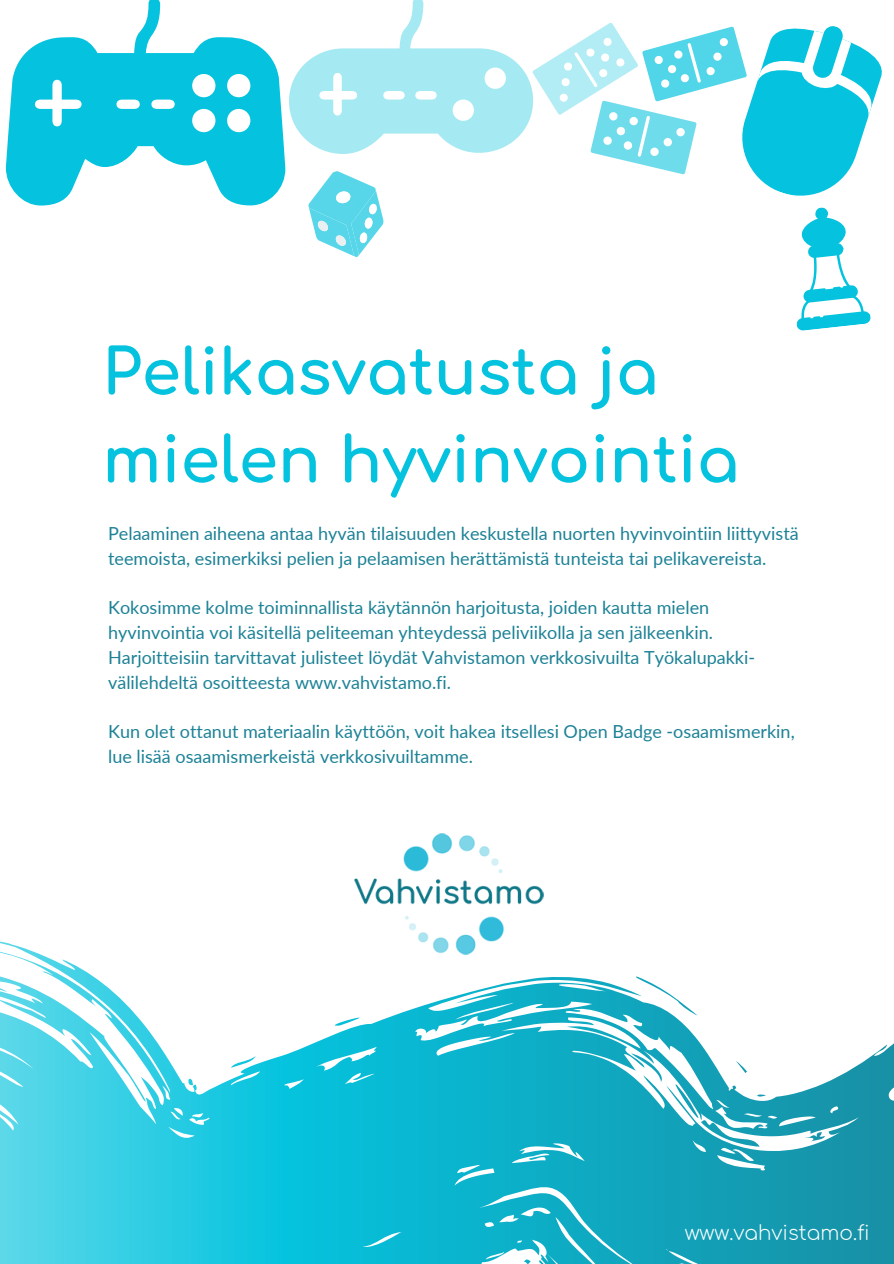
<style>
.page{position:relative;width:894px;height:1264px;background:#fff}
.page>*{position:absolute;margin:0;border:0;box-sizing:border-box;transform-origin:0 0}
.t1{font:700 63px/87.8px "Comfortaa";color:#05c3de}
.t2{font:300 19.95px "Comfortaa";color:#fff}
.t3{font:18px/24.8px "Lato";color:#1d8296}
</style>
<div class="page">
<svg style="left:6px;top:0;width:279px;height:205px;fill:#05c3de"></svg>
<img style="left:354px;top:833px;width:189px;height:92px">
<svg style="left:0;top:925px;width:893px;height:338px"></svg>
<svg style="left:289px;top:0;width:593px;height:331px"></svg>
<h1 class="t1" style="left:102px;top:330px;width:638px">Pelikasvatusta ja mielen hyvinvointia</h1>
<p class="t3" style="left:108px;top:520px;width:692px">Pelaaminen aiheena antaa hyvän tilaisuuden keskustella nuorten hyvinvointiin liittyvistä teemoista, esimerkiksi pelien ja pelaamisen herättämistä tunteista tai pelikavereista.</p>
<p class="t3" style="left:108px;top:595px;width:648px">Kokosimme kolme toiminnallista käytännön harjoitusta, joiden kautta mielen hyvinvointia voi käsitellä peliteeman yhteydessä peliviikolla ja sen jälkeenkin.<br>Harjoitteisiin tarvittavat julisteet löydät Vahvistamon verkkosivuilta Työkalupakki&shy;välilehdeltä osoitteesta www.vahvistamo.fi.</p>
<p class="t3" style="left:108px;top:718px;width:688px">Kun olet ottanut materiaalin käyttöön, voit hakea itsellesi Open Badge -osaamismerkin, lue lisää osaamismerkeistä verkkosivuiltamme.</p>
<p class="t2" style="left:684px;top:1222px;width:187px">www.vahvistamo.fi</p>
</div>
